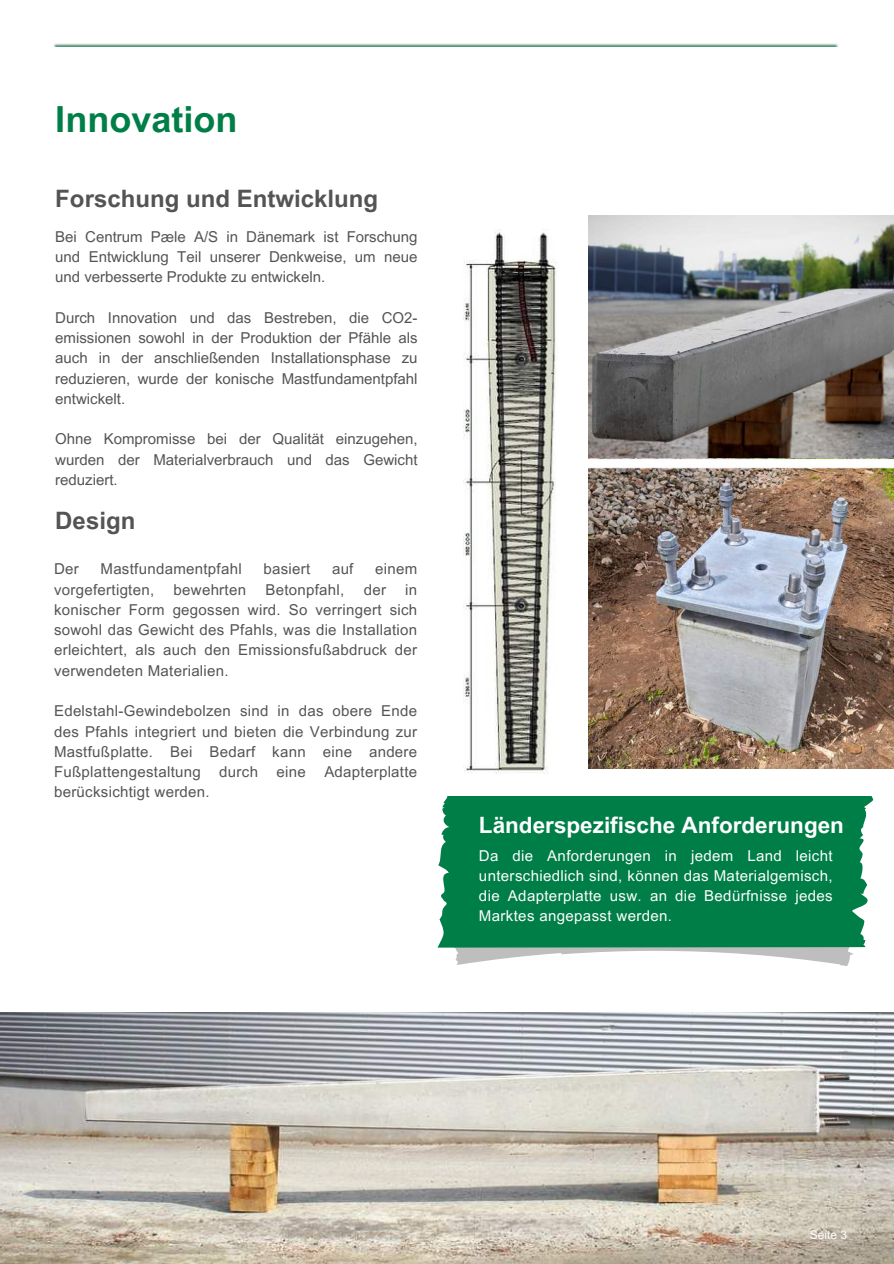
<style>
.page{position:relative;width:894px;height:1264px;background:#fff}
.page>*{position:absolute;margin:0;border:0;box-sizing:border-box;transform-origin:0 0}
.t1{font:700 36px "Arial MT Pro";color:#007e47}
.t2{font:700 24px "Arial MT Pro";color:#545454}
.t3{font:700 22.5px "Arial MT Pro";color:#fefefe}
.t4{font:15px/20.2px "Arial MT Pro";letter-spacing:.02em;color:#545454;text-align:justify}
.t5{font:15px/20.2px "Arial MT Pro";letter-spacing:.025em;color:#fefefe;text-align:justify}
.t6{font:12px "Arial MT Pro";color:#fefefe}
</style>
<div class="page">
<img style="left:0;top:1012px;width:893px;height:251px">
<img style="left:463px;top:229px;width:93px;height:544px">
<img style="left:588px;top:458px;width:305px;height:310px">
<img style="left:54px;top:44px;width:784px;height:3px">
<img style="left:588px;top:216px;width:305px;height:242px">
<svg style="left:452px;top:947px;width:402px;height:18px"></svg>
<div style="left:437px;top:796px;width:437px;height:151px;background:#007e47"></div>
<h1 class="t1" style="left:55px;top:98px;width:183px">Innovation</h1>
<h2 class="t2" style="left:55px;top:184px;width:324px">Forschung und Entwicklung</h2>
<p class="t4" style="left:55px;top:227px;width:363px">Bei Centrum Pæle A/S in Dänemark ist Forschung und Entwicklung Teil unserer Denkweise, um neue und verbesserte Produkte zu entwickeln.</p>
<p class="t4" style="left:55px;top:308px;width:363px">Durch Innovation und das Bestreben, die CO2- emissionen sowohl in der Produktion der Pfähle als auch in der anschließenden Installationsphase zu reduzieren, wurde der konische Mastfundamentpfahl entwickelt.</p>
<p class="t4" style="left:55px;top:429px;width:363px">Ohne Kompromisse bei der Qualität einzugehen, wurden der Materialverbrauch und das Gewicht reduziert.</p>
<h2 class="t2" style="left:55px;top:506px;width:81px">Design</h2>
<p class="t4" style="left:54px;top:560px;width:26px">Der</p>
<p class="t4" style="left:100px;top:560px;width:143px">Mastfundamentpfahl</p>
<p class="t4" style="left:263px;top:560px;width:48px">basiert</p>
<p class="t4" style="left:332px;top:560px;width:23px">auf</p>
<p class="t4" style="left:375px;top:560px;width:44px">einem</p>
<p class="t4" style="left:54px;top:580px;width:102px">vorgefertigten,</p>
<p class="t4" style="left:173px;top:580px;width:74px">bewehrten</p>
<p class="t4" style="left:265px;top:580px;width:80px">Betonpfahl,</p>
<p class="t4" style="left:363px;top:580px;width:24px">der</p>
<p class="t4" style="left:54px;top:580px;width:364px;text-indent:351px">in konischer Form gegossen wird. So verringert sich sowohl das Gewicht des Pfahls, was die Installation erleichtert, als auch den Emissionsfußabdruck der verwendeten Materialien.</p>
<p class="t4" style="left:54px;top:701px;width:364px">Edelstahl-Gewindebolzen sind in das obere Ende des Pfahls integriert und bieten die Verbindung zur Mastfußplatte. Bei Bedarf kann eine andere Fußplattengestaltung durch eine Adapterplatte berücksichtigt werden.</p>
<h3 class="t3" style="left:479px;top:811px;width:366px">Länderspezifische Anforderungen</h3>
<p class="t5" style="left:479px;top:845px;width:355px">Da die Anforderungen in jedem Land leicht unterschiedlich sind, können das Materialgemisch, die Adapterplatte usw. an die Bedürfnisse jedes Marktes angepasst werden.</p>
<p class="t6" style="left:809px;top:1227px;width:39px">Seite 3</p>
</div>
